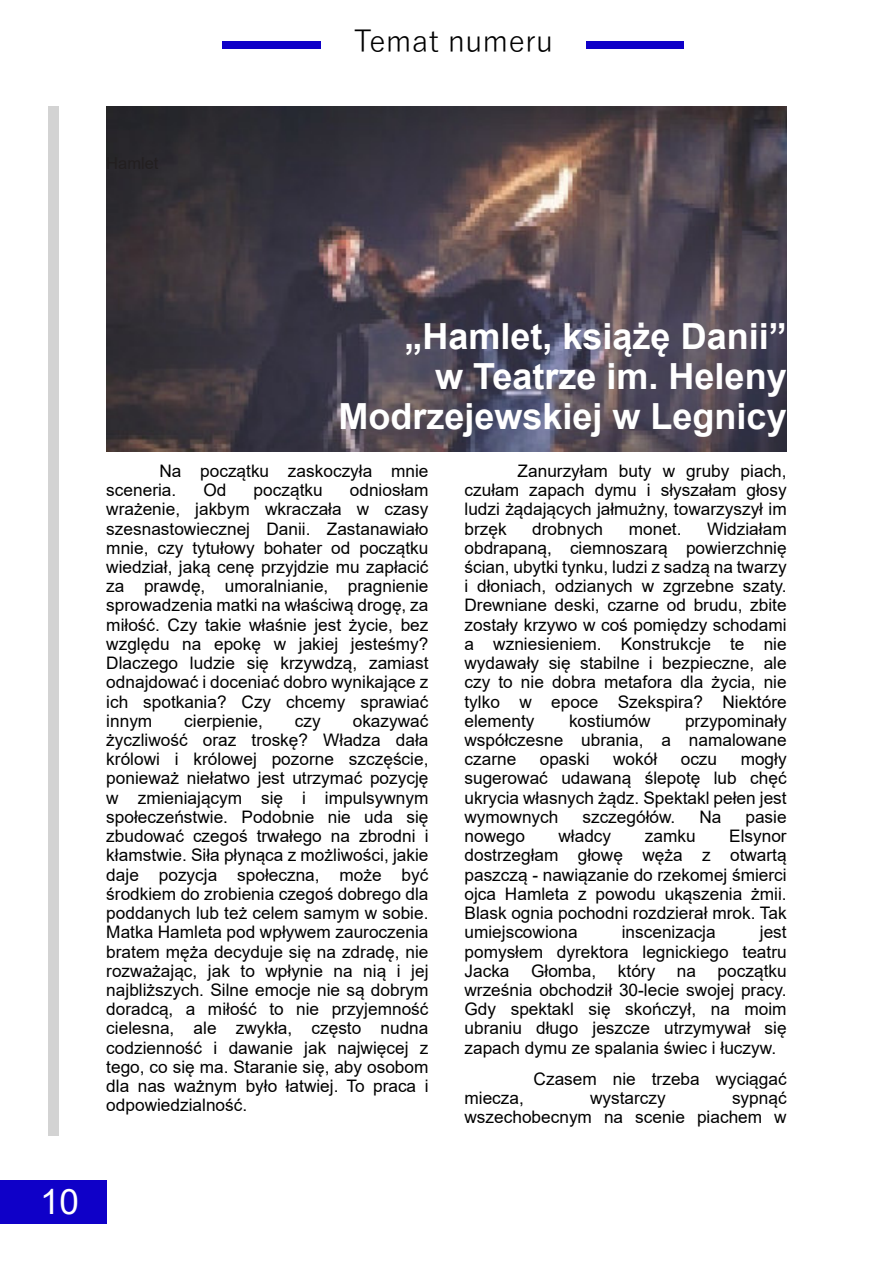
<style>
.page{position:relative;width:893px;height:1263px;background:#fff}
.page>*{position:absolute;margin:0;border:0;box-sizing:border-box;transform-origin:0 0}
.t1{font:700 36px/40px "Arial";color:#fff;text-align:right}
.t2{font:35.1px "Arial";color:#fff}
.t3{font:30px "Yu Gothic";color:#000}
.t4{font:17.25px/19.2px "Arial";color:#000;text-align:justify}
</style>
<div class="page">
<div style="left:223px;top:42px;width:461px;height:7px;background:#0f00c8"></div>
<div style="left:321px;top:14px;width:265px;height:73px;background:#fff"></div>
<div style="left:0;top:1180px;width:106px;height:43px;background:#0f00c8"></div>
<div style="left:48px;top:106px;width:10px;height:1029px;background:#d3d3d3"></div>
<img style="left:106px;top:106px;width:681px;height:345px">
<h3 class="t3" style="left:353px;top:26px;width:201px">Temat numeru</h3>
<h2 class="t2" style="left:40px;top:1189px;width:40px">10</h2>
<h1 class="t1" style="left:338px;top:319px;width:450px">„Hamlet, książę Danii”<br>w Teatrze im. Heleny<br>Modrzejewskiej w Legnicy</h1>
<p class="t4" style="left:106px;top:463px;width:324px;text-indent:53px">Na początku zaskoczyła mnie sceneria.</p>
<p class="t4" style="left:464px;top:463px;width:324px;text-indent:53px">Zanurzyłam buty w gruby piach, czułam zapach dymu i słyszałam głosy ludzi żądających jałmużny, towarzyszył im brzęk</p>
<p class="t4" style="left:203px;top:482px;width:25px">Od</p>
<p class="t4" style="left:254px;top:482px;width:71px">początku</p>
<p class="t4" style="left:106px;top:482px;width:324px;text-indent:244px">odniosłam wrażenie, jakbym wkraczała w czasy szesnastowiecznej Danii. Zastanawiało mnie, czy tytułowy bohater od początku wiedział, jaką cenę przyjdzie mu zapłacić za prawdę, umoralnianie, pragnienie sprowadzenia matki na właściwą drogę, za miłość. Czy takie właśnie jest życie, bez względu na epokę w jakiej jesteśmy?<br>Dlaczego ludzie się krzywdzą, zamiast odnajdować i doceniać dobro wynikające z ich spotkania? Czy chcemy sprawiać innym</p>
<p class="t4" style="left:464px;top:520px;width:324px;text-indent:243px">Widziałam obdrapaną, ciemnoszarą powierzchnię ścian, ubytki tynku, ludzi z sadzą na twarzy i dłoniach, odzianych w zgrzebne szaty.<br>Drewniane deski, czarne od brudu, zbite zostały krzywo w coś pomiędzy schodami a wzniesieniem. Konstrukcje te nie wydawały się stabilne i bezpieczne, ale czy to nie dobra metafora dla życia, nie tylko w epoce Szekspira? Niektóre elementy</p>
<p class="t4" style="left:532px;top:520px;width:72px">drobnych</p>
<p class="t4" style="left:629px;top:520px;width:54px">monet.</p>
<p class="t4" style="left:106px;top:713px;width:324px;text-indent:246px">okazywać życzliwość oraz troskę? Władza dała królowi i królowej pozorne szczęście, ponieważ niełatwo jest utrzymać pozycję w zmieniającym się i impulsywnym społeczeństwie. Podobnie nie uda się zbudować czegoś trwałego na zbrodni i kłamstwie. Siła płynąca z możliwości, jakie daje pozycja społeczna, może być środkiem do zrobienia czegoś dobrego dla poddanych lub też celem samym w sobie.<br>Matka Hamleta pod wpływem zauroczenia bratem męża decyduje się na zdradę, nie rozważając, jak to wpłynie na nią i jej najbliższych. Silne emocje nie są dobrym doradcą, a miłość to nie przyjemność cielesna, ale zwykła, często nudna codzienność i dawanie jak najwięcej z tego, co się ma. Staranie się, aby osobom dla nas ważnym było łatwiej. To praca i odpowiedzialność.</p>
<p class="t4" style="left:569px;top:713px;width:83px">kostiumów</p>
<p class="t4" style="left:184px;top:713px;width:80px">cierpienie,</p>
<p class="t4" style="left:295px;top:713px;width:27px">czy</p>
<p class="t4" style="left:464px;top:713px;width:324px;text-indent:221px">przypominały współczesne ubrania, a namalowane czarne</p>
<p class="t4" style="left:540px;top:751px;width:51px">opaski</p>
<p class="t4" style="left:613px;top:751px;width:46px">wokół</p>
<p class="t4" style="left:681px;top:751px;width:38px">oczu</p>
<p class="t4" style="left:464px;top:751px;width:324px;text-indent:276px">mogły sugerować udawaną ślepotę lub chęć ukrycia własnych żądz. Spektakl pełen jest wymownych</p>
<p class="t4" style="left:582px;top:809px;width:95px">szczegółów.</p>
<p class="t4" style="left:699px;top:809px;width:24px">Na</p>
<p class="t4" style="left:745px;top:809px;width:43px">pasie</p>
<p class="t4" style="left:464px;top:828px;width:324px;text-indent:265px">Elsynor dostrzegłam głowę węża z otwartą paszczą - nawiązanie do rzekomej śmierci ojca Hamleta z powodu ukąszenia żmii.<br>Blask ognia pochodni rozdzierał mrok. Tak umiejscowiona</p>
<p class="t4" style="left:464px;top:828px;width:62px">nowego</p>
<p class="t4" style="left:558px;top:828px;width:54px">władcy</p>
<p class="t4" style="left:645px;top:828px;width:52px">zamku</p>
<p class="t4" style="left:464px;top:924px;width:324px;text-indent:295px">jest pomysłem dyrektora legnickiego teatru Jacka</p>
<p class="t4" style="left:622px;top:924px;width:95px">inscenizacja</p>
<p class="t4" style="left:531px;top:963px;width:67px">Głomba,</p>
<p class="t4" style="left:618px;top:963px;width:39px">który</p>
<p class="t4" style="left:677px;top:963px;width:21px">na</p>
<p class="t4" style="left:464px;top:963px;width:324px;text-indent:253px">początku września obchodził 30-lecie swojej pracy.<br>Gdy spektakl się skończył, na moim ubraniu długo jeszcze utrzymywał się zapach dymu ze spalania świec i łuczyw.</p>
<p class="t4" style="left:534px;top:1071px;width:255px">Czasem nie trzeba wyciągać</p>
<p class="t4" style="left:464px;top:1090px;width:61px">miecza,</p>
<p class="t4" style="left:590px;top:1090px;width:77px">wystarczy</p>
<p class="t4" style="left:464px;top:1090px;width:324px;text-align:right">sypnąć<br>wszechobecnym na scenie piachem w</p>
</div>
